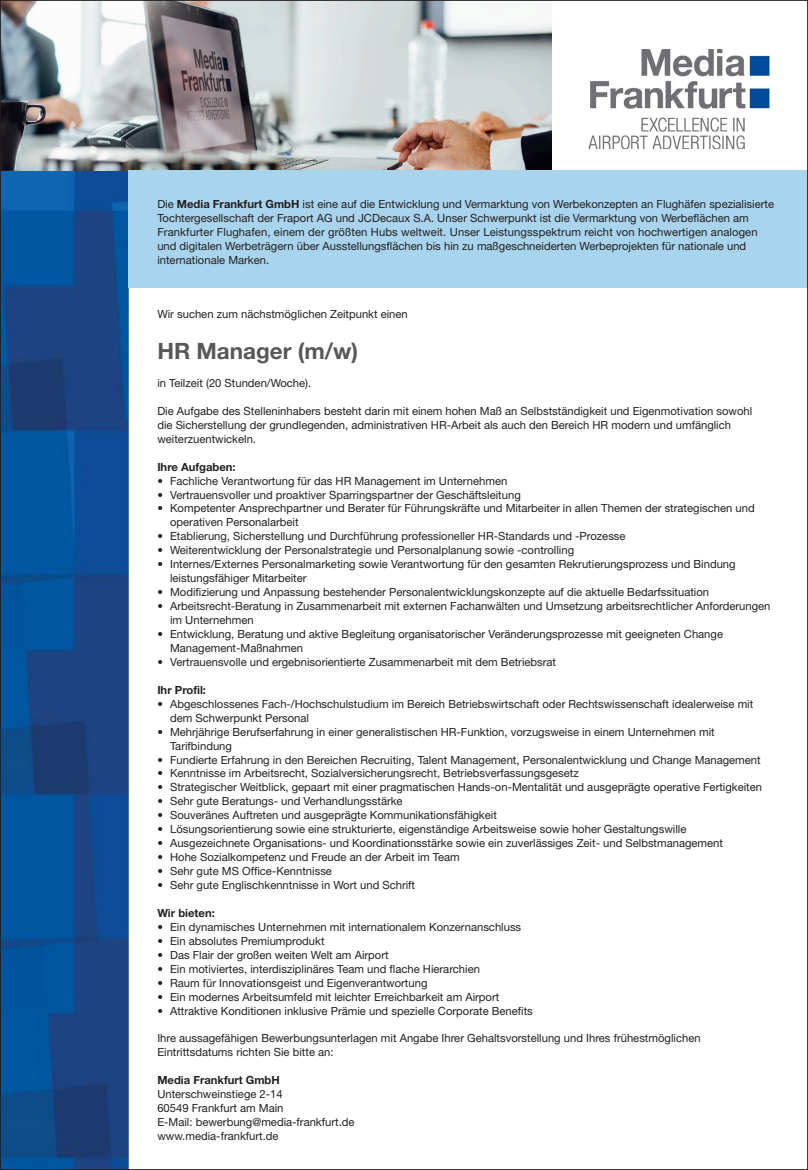
<style>
.page{position:relative;width:808px;height:1170px;background:#fff}
.page>*{position:absolute;margin:0;border:0;box-sizing:border-box;transform-origin:0 0}
.t1{font:700 22.5px "Helvetica Neue LT Pro";color:#57585a}
.t2{font:11.25px/14px "Helvetica Neue LT Pro";color:#231f20}
.t3{font:700 11.25px "Helvetica Neue LT Pro";color:#231f20}
.s1{font-weight:700}
</style>
<div class="page">
<img style="left:2px;top:170px;width:126px;height:997px">
<img style="left:2px;top:2px;width:550px;height:168px">
<img style="left:588px;top:49px;width:181px;height:100px">
<div style="left:128px;top:170px;width:680px;height:117px;background:#a9d4ed"></div>
<p class="t2" style="left:157px;top:197px;width:618px">Die <span class="s1">Media Frankfurt GmbH</span> ist eine auf die Entwicklung und Vermarktung von Werbekonzepten an Flughäfen spezialisierte Tochtergesellschaft der Fraport AG und JCDecaux S.A. Unser Schwerpunkt ist die Vermarktung von Werbeflächen am Frankfurter Flughafen, einem der größten Hubs weltweit. Unser Leistungsspektrum reicht von hochwertigen analogen und digitalen Werbeträgern über Ausstellungsflächen bis hin zu maßgeschneiderten Werbeprojekten für nationale und internationale Marken.</p>
<p class="t2" style="left:157px;top:306px;width:252px">Wir suchen zum nächstmöglichen Zeitpunkt einen</p>
<h1 class="t1" style="left:157px;top:337px;width:202px">HR Manager (m/w)</h1>
<p class="t2" style="left:157px;top:375px;width:155px">in Teilzeit (20 Stunden/Woche).</p>
<p class="t2" style="left:157px;top:403px;width:596px">Die Aufgabe des Stelleninhabers besteht darin mit einem hohen Maß an Selbstständigkeit und Eigenmotivation sowohl die Sicherstellung der grundlegenden, administrativen HR-Arbeit als auch den Bereich HR modern und umfänglich weiterzuentwickeln.</p>
<p class="t3" style="left:157px;top:459px;width:80px">Ihre Aufgaben:</p>
<p class="t2" style="left:157px;top:473px;width:351px">• Fachliche Verantwortung für das HR Management im Unternehmen</p>
<p class="t2" style="left:157px;top:487px;width:365px">• Vertrauensvoller und proaktiver Sparringspartner der Geschäftsleitung</p>
<p class="t2" style="left:170px;top:501px;width:586px;text-indent:-13px">• Kompetenter Ansprechpartner und Berater für Führungskräfte und Mitarbeiter in allen Themen der strategischen und operativen Personalarbeit</p>
<p class="t2" style="left:157px;top:529px;width:470px">• Etablierung, Sicherstellung und Durchführung professioneller HR-Standards und -Prozesse</p>
<p class="t2" style="left:157px;top:543px;width:418px">• Weiterentwicklung der Personalstrategie und Personalplanung sowie -controlling</p>
<p class="t2" style="left:170px;top:557px;width:567px;text-indent:-13px">• Internes/Externes Personalmarketing sowie Verantwortung für den gesamten Rekrutierungsprozess und Bindung leistungsfähiger Mitarbeiter</p>
<p class="t2" style="left:157px;top:585px;width:553px">• Modifizierung und Anpassung bestehender Personalentwicklungskonzepte auf die aktuelle Bedarfssituation</p>
<p class="t2" style="left:170px;top:599px;width:602px;text-indent:-13px">• Arbeitsrecht-Beratung in Zusammenarbeit mit externen Fachanwälten und Umsetzung arbeitsrechtlicher Anforderungen im Unternehmen</p>
<p class="t2" style="left:170px;top:626px;width:554px;text-indent:-13px">• Entwicklung, Beratung und aktive Begleitung organisatorischer Veränderungsprozesse mit geeigneten Change<br>Management-Maßnahmen</p>
<p class="t2" style="left:157px;top:654px;width:400px">• Vertrauensvolle und ergebnisorientierte Zusammenarbeit mit dem Betriebsrat</p>
<p class="t3" style="left:157px;top:682px;width:50px">Ihr Profil:</p>
<p class="t2" style="left:170px;top:696px;width:585px;text-indent:-13px">• Abgeschlossenes Fach-/Hochschulstudium im Bereich Betriebswirtschaft oder Rechtswissenschaft idealerweise mit dem Schwerpunkt Personal</p>
<p class="t2" style="left:170px;top:724px;width:546px;text-indent:-13px">• Mehrjährige Berufserfahrung in einer generalistischen HR-Funktion, vorzugsweise in einem Unternehmen mit<br>Tarifbindung</p>
<p class="t2" style="left:157px;top:752px;width:605px">• Fundierte Erfahrung in den Bereichen Recruiting, Talent Management, Personalentwicklung und Change Management</p>
<p class="t2" style="left:157px;top:766px;width:423px">• Kenntnisse im Arbeitsrecht, Sozialversicherungsrecht, Betriebsverfassungsgesetz</p>
<p class="t2" style="left:157px;top:780px;width:606px">• Strategischer Weitblick, gepaart mit einer pragmatischen Hands-on-Mentalität und ausgeprägte operative Fertigkeiten</p>
<p class="t2" style="left:157px;top:794px;width:247px">• Sehr gute Beratungs- und Verhandlungsstärke</p>
<p class="t2" style="left:157px;top:808px;width:341px">• Souveränes Auftreten und ausgeprägte Kommunikationsfähigkeit</p>
<p class="t2" style="left:157px;top:822px;width:530px">• Lösungsorientierung sowie eine strukturierte, eigenständige Arbeitsweise sowie hoher Gestaltungswille</p>
<p class="t2" style="left:157px;top:835px;width:567px">• Ausgezeichnete Organisations- und Koordinationsstärke sowie ein zuverlässiges Zeit- und Selbstmanagement</p>
<p class="t2" style="left:157px;top:849px;width:304px">• Hohe Sozialkompetenz und Freude an der Arbeit im Team</p>
<p class="t2" style="left:157px;top:863px;width:176px">• Sehr gute MS Office-Kenntnisse</p>
<p class="t2" style="left:157px;top:877px;width:259px">• Sehr gute Englischkenntnisse in Wort und Schrift</p>
<p class="t3" style="left:157px;top:905px;width:59px">Wir bieten:</p>
<p class="t2" style="left:157px;top:919px;width:365px">• Ein dynamisches Unternehmen mit internationalem Konzernanschluss</p>
<p class="t2" style="left:157px;top:933px;width:169px">• Ein absolutes Premiumprodukt</p>
<p class="t2" style="left:157px;top:947px;width:233px">• Das Flair der großen weiten Welt am Airport</p>
<p class="t2" style="left:157px;top:961px;width:324px">• Ein motiviertes, interdisziplinäres Team und flache Hierarchien</p>
<p class="t2" style="left:157px;top:975px;width:272px">• Raum für Innovationsgeist und Eigenverantwortung</p>
<p class="t2" style="left:157px;top:989px;width:343px">• Ein modernes Arbeitsumfeld mit leichter Erreichbarkeit am Airport</p>
<p class="t2" style="left:157px;top:1003px;width:377px">• Attraktive Konditionen inklusive Prämie und spezielle Corporate Benefits</p>
<p class="t2" style="left:157px;top:1031px;width:545px">Ihre aussagefähigen Bewerbungsunterlagen mit Angabe Ihrer Gehaltsvorstellung und Ihres frühestmöglichen<br>Eintrittsdatums richten Sie bitte an:</p>
<p class="t3" style="left:157px;top:1073px;width:124px">Media Frankfurt GmbH</p>
<p class="t2" style="left:157px;top:1086px;width:199px">Unterschweinstiege 2-14<br>60549 Frankfurt am Main<br>E-Mail: bewerbung@media-frankfurt.de www.media-frankfurt.de</p>
</div>
